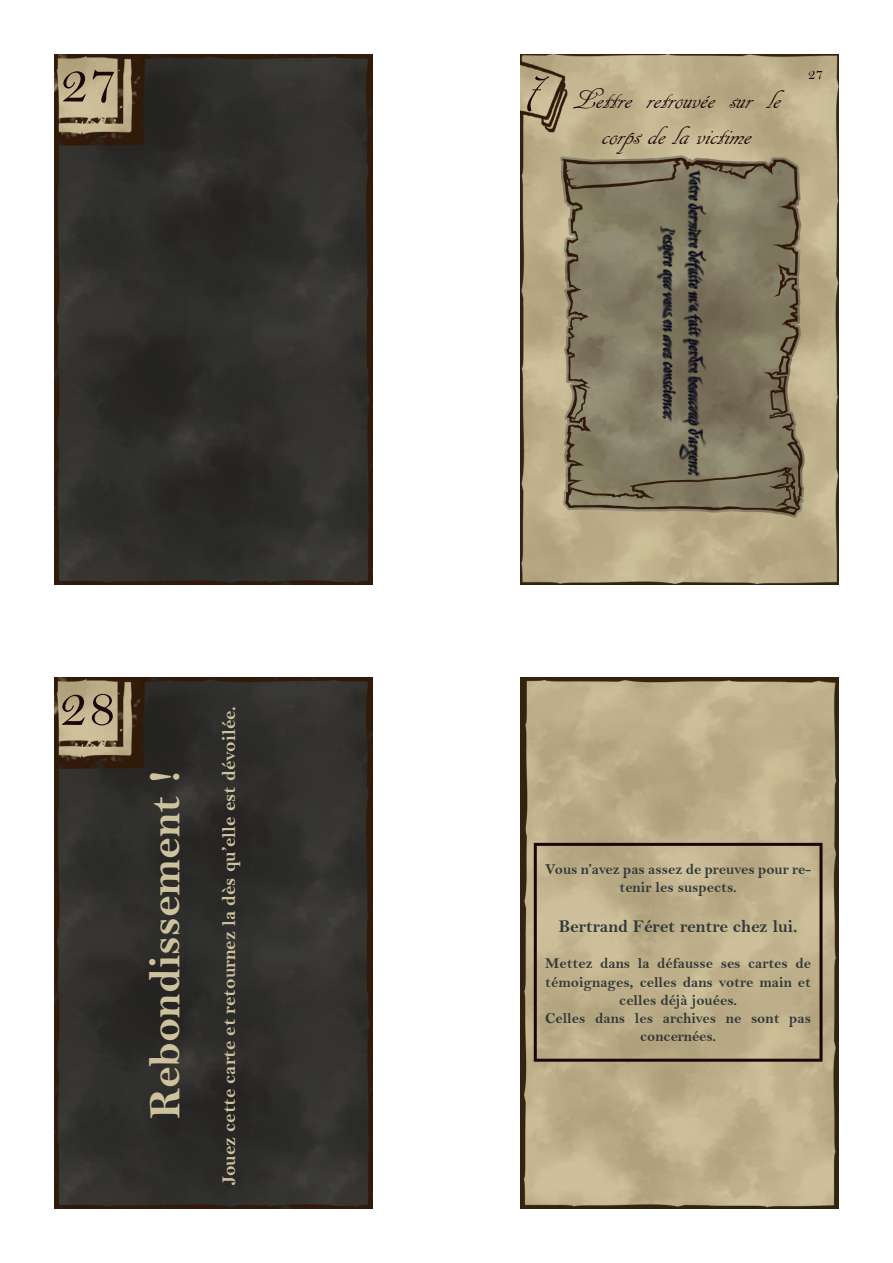
<style>
.page{position:relative;width:893px;height:1263px;background:#fff}
.page>*{position:absolute;margin:0;border:0;box-sizing:border-box;transform-origin:0 0}
.t1{font:57px "Bell";color:#1d0605}
.t2{font:57px "ARDECODE";color:#1d0605}
.t3{font:45px "Bell MT Bold";color:#cec19d}
.t4{font:30px/36px "ARDECODE";color:#1d0605;text-align:center}
.t5{font:19.5px "Bell MT Bold";color:#cec19d}
.t6{font:18px "Bell MT Bold";color:#333938}
.t7{font:15.15px/18.1px "Bell MT Bold";color:#333938;text-align:center}
.t8{font:15px "Bell";color:#1d0605}
</style>
<div class="page">
<img style="left:54px;top:54px;width:319px;height:531px">
<img style="left:54px;top:677px;width:319px;height:531px">
<img style="left:520px;top:54px;width:319px;height:531px">
<img style="left:520px;top:677px;width:319px;height:532px">
<div style="left:534px;top:843px;width:288px;height:219px;border:3px solid #1d0605"></div>
<p class="t1" style="left:60px;top:49px;width:58px">27</p>
<p class="t1" style="left:59px;top:673px;width:59px">28</p>
<p class="t3" style="left:138px;top:1119px;width:350px;rotate:-90deg">Rebondissement !</p>
<p class="t5" style="left:217px;top:1185px;width:480px;rotate:-90deg">Jouez cette carte et retournez la dès qu’elle est dévoilée.</p>
<p class="t2" style="left:528px;top:51px;width:15px">7</p>
<p class="t4" style="left:573px;top:81px;width:209px">Lettre retrouvée sur le corps de la victime</p>
<p class="t8" style="left:808px;top:65px;width:16px">27</p>
<p class="t7" style="left:545px;top:860px;width:267px">Vous n’avez pas assez de preuves pour re&shy;tenir les suspects.</p>
<p class="t6" style="left:559px;top:916px;width:240px">Bertrand Féret rentre chez lui.</p>
<p class="t7" style="left:545px;top:954px;width:267px">Mettez dans la défausse ses cartes de témoignages, celles dans votre main et celles déjà jouées.</p>
<p class="t7" style="left:545px;top:1009px;width:267px">Celles dans les archives ne sont pas concernées.</p>
</div>
